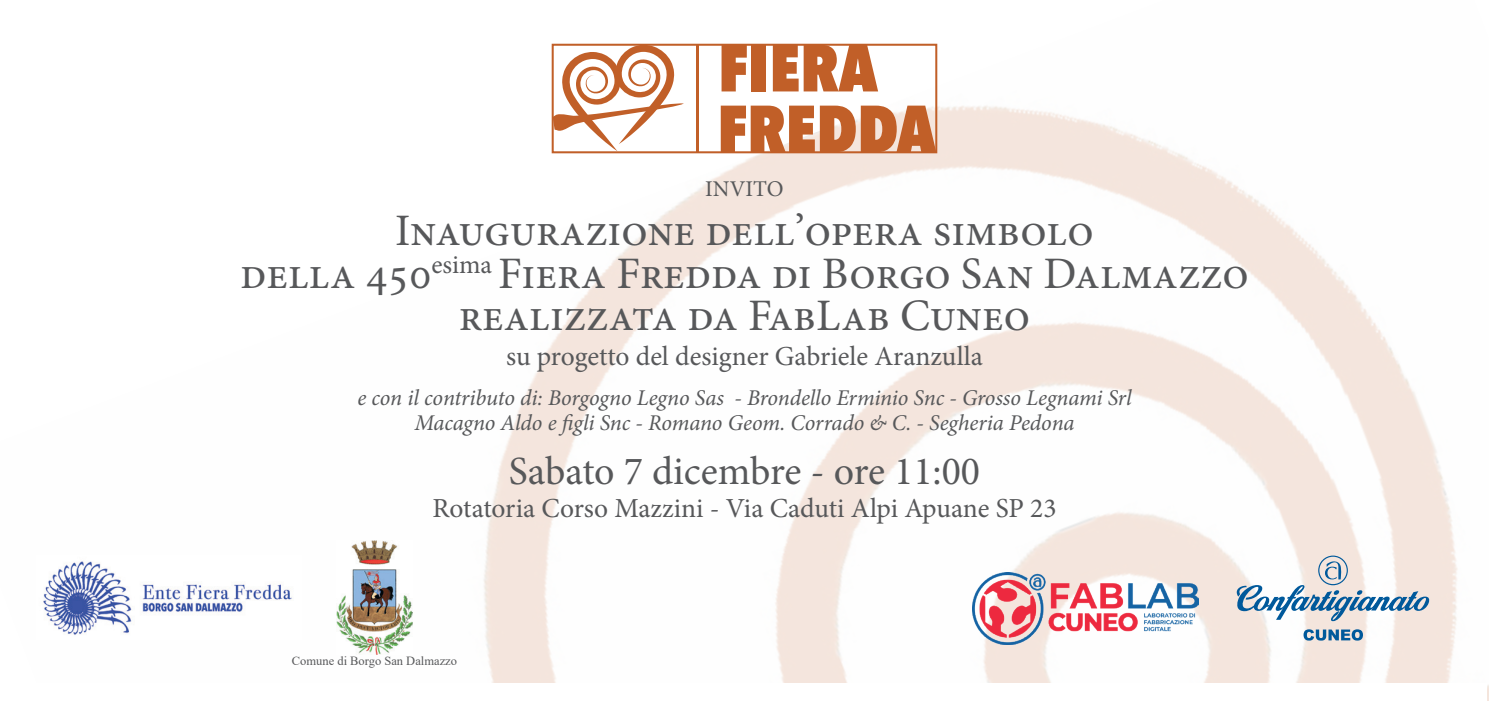
<style>
.page{position:relative;width:1489px;height:702px;background:#fff}
.page>*{position:absolute;margin:0;border:0;box-sizing:border-box;transform-origin:0 0}
.t1{font:45px/42.5px "Minion Pro";color:#57585a;text-align:center}
.t2{font:40px "Minion Pro";color:#57585a}
.t3{font:27.5px "Minion Pro";color:#57585a}
.t4{font:italic 22.5px/25px "Minion Pro";letter-spacing:-.005em;color:#57585a;text-align:center}
.t5{font:22.5px "Minion Pro";color:#57585a}
.t6{font:12.5px "Times New Roman";color:#57585a}
</style>
<div class="page">
<img style="left:336px;top:43px;width:1152px;height:658px">
<svg style="left:721px;top:47px;width:25px;height:44px"></svg>
<div style="left:751px;top:45px;width:15px;height:46px;background:#c15f28"></div>
<svg style="left:772px;top:47px;width:106px;height:44px"></svg>
<svg style="left:720px;top:106px;width:214px;height:44px;background:#d0865c"></svg>
<hr style="left:696px;top:45px;width:2px;height:107px;background:#c15f28">
<svg style="left:554px;top:47px;width:130px;height:103px"></svg>
<div style="left:551px;top:44px;width:386px;height:109px;border:2px solid #c15f28"></div>
<svg style="left:1303px;top:629px;width:59px;height:11px"></svg>
<svg style="left:1236px;top:555px;width:193px;height:66px"></svg>
<img style="left:972px;top:573px;width:226px;height:71px">
<div style="left:1px;top:682px;width:1485px;height:20px;background:#fff"></div>
<img style="left:337px;top:540px;width:75px;height:114px">
<img style="left:43px;top:561px;width:249px;height:74px">
<p class="t5" style="left:705px;top:174px;width:80px">INVITO</p>
<h1 class="t1" style="left:240px;top:210px;width:1009px">Inaugurazione dell’opera simbolo<br>della 450<sup>esima</sup> Fiera Fredda di Borgo San Dalmazzo realizzata da FabLab Cuneo</h1>
<p class="t3" style="left:506px;top:338px;width:478px">su progetto del designer Gabriele Aranzulla</p>
<p class="t4" style="left:357px;top:385px;width:775px">e con il contributo di: Borgogno Legno Sas - Brondello Erminio Snc - Grosso Legnami Srl<br>Macagno Aldo e figli Snc - Romano Geom. Corrado &amp; C. - Segheria Pedona</p>
<h2 class="t2" style="left:509px;top:444px;width:473px">Sabato 7 dicembre - ore 11:00</h2>
<p class="t3" style="left:432px;top:489px;width:625px">Rotatoria Corso Mazzini - Via Caduti Alpi Apuane SP 23</p>
<p class="t6" style="left:292px;top:652px;width:167px">Comune di Borgo San Dalmazzo</p>
</div>
